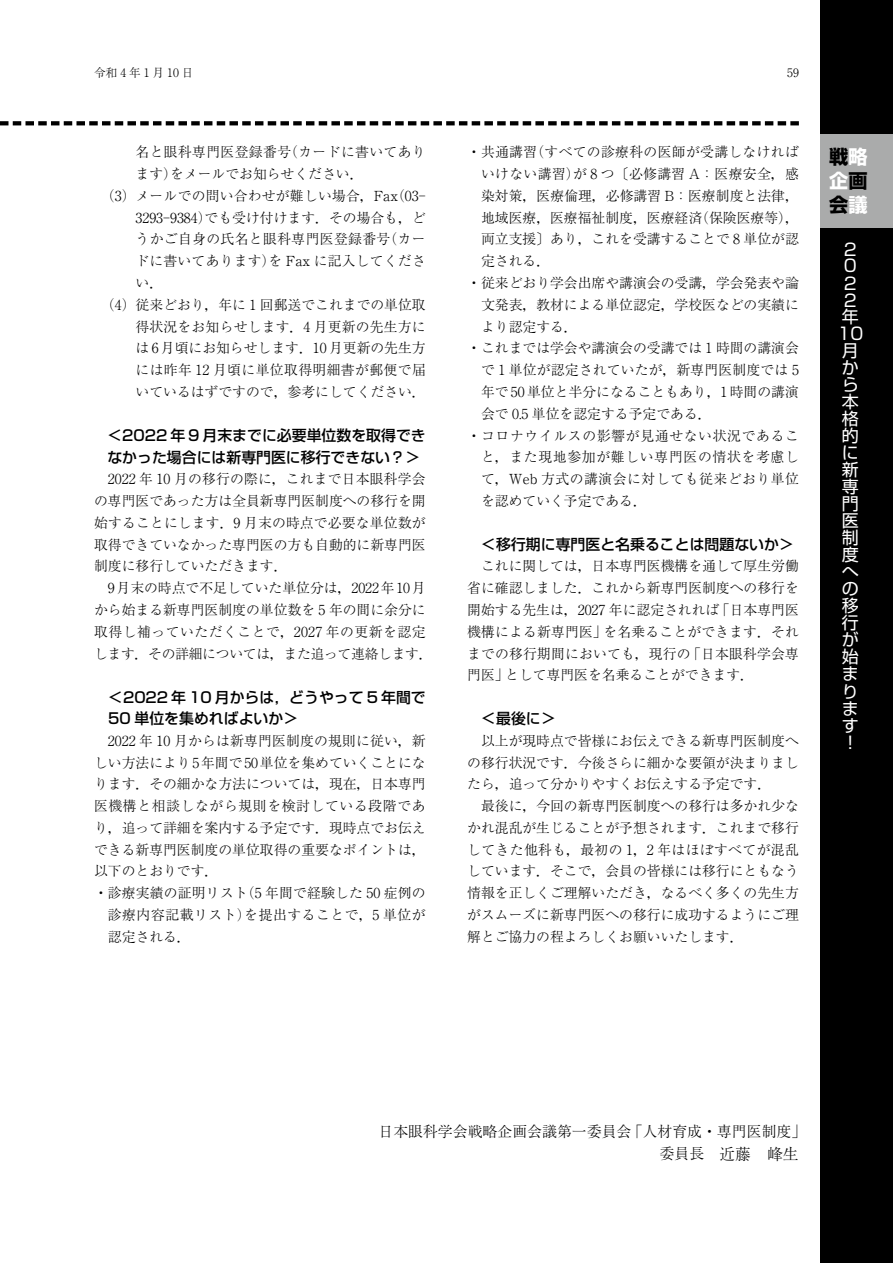
<style>
.page{position:relative;width:893px;height:1263px;background:#fff}
.page>*{position:absolute;margin:0;border:0;box-sizing:border-box;transform-origin:0 0}
.t1{font:700 19.2px/24.5px "Shin Go Pr 6 N";color:#000;text-align:justify}
.t2{font:16.95px/17px "Shin Go Pr 6 N";color:#fff}
.t3{font:300 15.9px "Ryumin Pr 6 N";color:#000}
.t4{font:500 14.85px/21.8px "Shin Go Pr 6 N";color:#000}
.t5{font:300 14.85px "Ryumin Pr 6 N";color:#000}
.t6{font:300 13.8px/21.8px "Ryumin Pr 6 N";color:#000;text-align:justify}
.t7{font:300 13.8px "Ryumin Pr 6 N";letter-spacing:.025em;color:#000}
.t8{font:300 13.8px "Ryumin Pr 6 N";letter-spacing:.04em;color:#000}
.t9{font:300 13.8px "Ryumin Pr 6 N";letter-spacing:.05em;color:#000}
.t10{font:300 13.8px "Ryumin Pr 6 N";letter-spacing:.03em;color:#000}
.t11{font:300 13.8px "Ryumin Pr 6 N";letter-spacing:.045em;color:#000}
.t12{font:300 11.7px "Ryumin Pr 6 N";color:#000}
.t13{font:300 11.7px "Ryumin Pr 6";color:#000}
.s1{font-family:"Ryumin Pr 6"}
.s2{font-family:"Midashi Min Pr 6 MA31";font-weight:400}
.s3{color:#fff}
.s4{font-size:14.85px}
</style>
<div class="page">
<svg style="left:0;top:121px;width:799px;height:4px"></svg>
<div style="left:821px;top:0;width:72px;height:1263px;background:#000"></div>
<div style="left:821px;top:134px;width:72px;height:93px;background:#aaabab"></div>
<p class="t12" style="left:94px;top:63px;width:101px">令和<span class="s1">4</span>年<span class="s1">1</span>月<span class="s1">10</span>日</p>
<p class="t13" style="left:787px;top:63px;width:13px">59</p>
<p class="t7" style="left:136px;top:141px;width:292px">名と眼科専門医登録番号<span class="s1">（</span>カードに書いてあり</p>
<p class="t6" style="left:136px;top:162px;width:230px">ます<span class="s1">）</span>をメールでお知らせください<span class="s2">．</span></p>
<p class="t6" style="left:101px;top:184px;width:326px"><span class="s1">（3）</span> メールでの問い合わせが難しい場合<span class="s2">，</span><span class="s1">Fax（03‒</span></p>
<p class="t6" style="left:136px;top:206px;width:292px"><span class="s1">3293‒9384）</span>でも受け付けます<span class="s2">．</span>その場合も<span class="s2">，</span>ど</p>
<p class="t7" style="left:136px;top:228px;width:292px">うかご自身の氏名と眼科専門医登録番号<span class="s1">（</span>カー</p>
<p class="t6" style="left:136px;top:249px;width:292px">ドに書いてあります<span class="s1">）</span>を <span class="s1">Fax</span> に記入してくださ</p>
<p class="t6" style="left:136px;top:271px;width:29px">い<span class="s2">．</span></p>
<p class="t6" style="left:101px;top:293px;width:326px"><span class="s1">（4）</span> 従来どおり<span class="s2">，</span>年に <span class="s1">1</span> 回郵送でこれまでの単位取</p>
<p class="t6" style="left:136px;top:315px;width:292px">得状況をお知らせします<span class="s2">．</span><span class="s1">4</span> 月更新の先生方に</p>
<p class="t6" style="left:136px;top:337px;width:292px">は <span class="s1">6</span> 月頃にお知らせします<span class="s2">．</span><span class="s1">10</span> 月更新の先生方</p>
<p class="t10" style="left:136px;top:359px;width:292px">には昨年 <span class="s1">12</span> 月頃に単位取得明細書が郵便で届</p>
<p class="t6" style="left:136px;top:380px;width:292px">いているはずですので<span class="s2">，</span>参考にしてください<span class="s2">．</span></p>
<p class="t4" style="left:107px;top:424px;width:320px">＜2022 年 9 月末までに必要単位数を取得できなかった場合には新専門医に移行できない？＞</p>
<p class="t6" style="left:94px;top:467px;width:333px;text-indent:14px"><span class="s1">2022</span> 年 <span class="s1">10</span> 月の移行の際に<span class="s2">，</span>これまで日本眼科学会の専門医であった方は全員新専門医制度への移行を開始することにします<span class="s2">．</span><span class="s1">9</span> 月末の時点で必要な単位数が取得できていなかった専門医の方も自動的に新専門医制度に移行していただきます<span class="s2">．</span></p>
<p class="t6" style="left:94px;top:576px;width:340px;text-align:center"><span class="s1">9</span>月末の時点で不足していた単位分は<span class="s2">，</span><span class="s1">2022</span>年<span class="s1">10</span>月<br>から始まる新専門医制度の単位数を <span class="s1">5</span> 年の間に余分に取得し補っていただくことで<span class="s2">，</span><span class="s1">2027</span> 年の更新を認定します<span class="s2">．</span>その詳細については<span class="s2">，</span>また追って連絡します<span class="s2">．</span></p>
<p class="t4" style="left:108px;top:685px;width:319px">＜2022 年 10 月からは，どうやって 5 年間で<br>50 単位を集めればよいか＞</p>
<p class="t6" style="left:108px;top:729px;width:319px"><span class="s1">2022</span> 年 <span class="s1">10</span> 月からは新専門医制度の規則に従い<span class="s2">，</span>新</p>
<p class="t6" style="left:94px;top:751px;width:333px">しい方法により<span class="s1">5</span>年間で<span class="s1">50</span>単位を集めていくことにな</p>
<p class="t6" style="left:94px;top:772px;width:333px">ります<span class="s2">．</span>その細かな方法については<span class="s2">，</span>現在<span class="s2">，</span>日本専門</p>
<p class="t11" style="left:94px;top:795px;width:333px">医機構と相談しながら規則を検討している段階であ</p>
<p class="t6" style="left:94px;top:816px;width:333px">り<span class="s2">，</span>追って詳細を案内する予定です<span class="s2">．</span>現時点でお伝え</p>
<p class="t6" style="left:94px;top:838px;width:333px">できる新専門医制度の単位取得の重要なポイントは<span class="s2">，</span></p>
<p class="t6" style="left:94px;top:860px;width:126px">以下のとおりです<span class="s2">．</span></p>
<p class="t6" style="left:94px;top:881px;width:333px"><span class="s2">・</span>診療実績の証明リスト<span class="s1">（5</span> 年間で経験した <span class="s1">50</span> 症例の</p>
<p class="t8" style="left:108px;top:904px;width:319px">診療内容記載リスト<span class="s1">）</span>を提出することで<span class="s2">，</span><span class="s1">5</span> 単位が</p>
<p class="t6" style="left:108px;top:925px;width:84px">認定される<span class="s2">．</span></p>
<p class="t7" style="left:467px;top:141px;width:333px"><span class="s2">・</span>共通講習<span class="s1">（</span>すべての診療科の医師が受講しなければ</p>
<p class="t10" style="left:481px;top:163px;width:319px">いけない講習<span class="s1">）</span>が <span class="s1">8</span> つ<span class="s1">〔</span>必修講習 <span class="s1">A：</span>医療安全<span class="s2">，</span>感</p>
<p class="t6" style="left:481px;top:184px;width:319px">染対策<span class="s2">，</span>医療倫理<span class="s2">，</span>必修講習 <span class="s1">B：</span>医療制度と法律<span class="s2">，</span></p>
<p class="t6" style="left:481px;top:206px;width:319px">地域医療<span class="s2">，</span>医療福祉制度<span class="s2">，</span>医療経済<span class="s1">（</span>保険医療等<span class="s1">）</span><span class="s2">，</span></p>
<p class="t6" style="left:481px;top:228px;width:319px">両立支援<span class="s1">〕</span>あり<span class="s2">，</span>これを受講することで <span class="s1">8</span> 単位が認</p>
<p class="t6" style="left:481px;top:249px;width:71px">定される<span class="s2">．</span></p>
<p class="t6" style="left:467px;top:271px;width:333px"><span class="s2">・</span>従来どおり学会出席や講演会の受講<span class="s2">，</span>学会発表や論</p>
<p class="t6" style="left:481px;top:293px;width:319px">文発表<span class="s2">，</span>教材による単位認定<span class="s2">，</span>学校医などの実績に</p>
<p class="t6" style="left:481px;top:315px;width:98px">より認定する<span class="s2">．</span></p>
<p class="t6" style="left:467px;top:337px;width:333px"><span class="s2">・</span>これまでは学会や講演会の受講では <span class="s1">1</span> 時間の講演会</p>
<p class="t6" style="left:481px;top:358px;width:319px">で <span class="s1">1</span> 単位が認定されていたが<span class="s2">，</span>新専門医制度では <span class="s1">5</span></p>
<p class="t6" style="left:481px;top:380px;width:319px">年で <span class="s1">50</span> 単位と半分になることもあり<span class="s2">，</span><span class="s1">1</span> 時間の講演</p>
<p class="t6" style="left:481px;top:402px;width:232px">会で <span class="s1">0.5</span> 単位を認定する予定である<span class="s2">．</span></p>
<p class="t9" style="left:467px;top:425px;width:333px"><span class="s2">・</span>コロナウイルスの影響が見通せない状況であるこ</p>
<p class="t9" style="left:481px;top:446px;width:319px">と<span class="s2">，</span>また現地参加が難しい専門医の情状を考慮し</p>
<p class="t8" style="left:481px;top:468px;width:319px">て<span class="s2">，</span><span class="s1">Web</span> 方式の講演会に対しても従来どおり単位</p>
<p class="t6" style="left:481px;top:489px;width:167px">を認めていく予定である<span class="s2">．</span></p>
<p class="t4" style="left:481px;top:533px;width:314px">＜移行期に専門医と名乗ることは問題ないか＞</p>
<p class="t6" style="left:467px;top:554px;width:333px">　これに関しては<span class="s2">，</span>日本専門医機構を通して厚生労働省に確認しました<span class="s2">．</span>これから新専門医制度への移行を開始する先生は<span class="s2">，</span><span class="s1">2027</span> 年に認定されれば<span class="s1">「</span>日本専門医機構による新専門医<span class="s1">」</span>を名乗ることができます<span class="s2">．</span>それまでの移行期間においても<span class="s2">，</span>現行の<span class="s1">「</span>日本眼科学会専門医<span class="s1">」</span>として専門医を名乗ることができます<span class="s2">．</span></p>
<p class="t4" style="left:481px;top:707px;width:76px">＜最後に＞</p>
<p class="t6" style="left:467px;top:729px;width:333px;text-align:left">　以上が現時点で皆様にお伝えできる新専門医制度への移行状況です<span class="s2">．</span>今後さらに細かな要領が決まりましたら<span class="s2">，</span>追って分かりやすくお伝えする予定です<span class="s2">．<br></span>　最後に<span class="s2">，</span>今回の新専門医制度への移行は多かれ少なかれ混乱が生じることが予想されます<span class="s2">．</span>これまで移行してきた他科も<span class="s2">，</span>最初の <span class="s1">1</span><span class="s2">，</span><span class="s1">2</span> 年はほぼすべてが混乱しています<span class="s2">．</span>そこで<span class="s2">，</span>会員の皆様には移行にともなう情報を正しくご理解いただき<span class="s2">，</span>なるべく多くの先生方がスムーズに新専門医への移行に成功するようにご理解とご協力の程よろしくお願いいたします<span class="s2">．</span></p>
<h1 class="t1" style="left:829px;top:144px;width:40px">戦<span class="s3">略企</span>画会<span class="s3">議</span></h1>
<p class="t2" style="left:837px;top:239px;width:27px">２<br>０<br>２<br>２年<br>10月から本格的に新専門医制度への移行が始まります！</p>
<p class="t5" style="left:378px;top:1119px;width:429px">日本眼科学会戦略企画会議第一委員会<span class="s1">「</span>人材育成<span class="s2">・</span>専門医制度<span class="s1">」</span></p>
<p class="t3" style="left:660px;top:1141px;width:141px"><span class="s4">委員長　</span>近藤　峰生</p>
</div>
